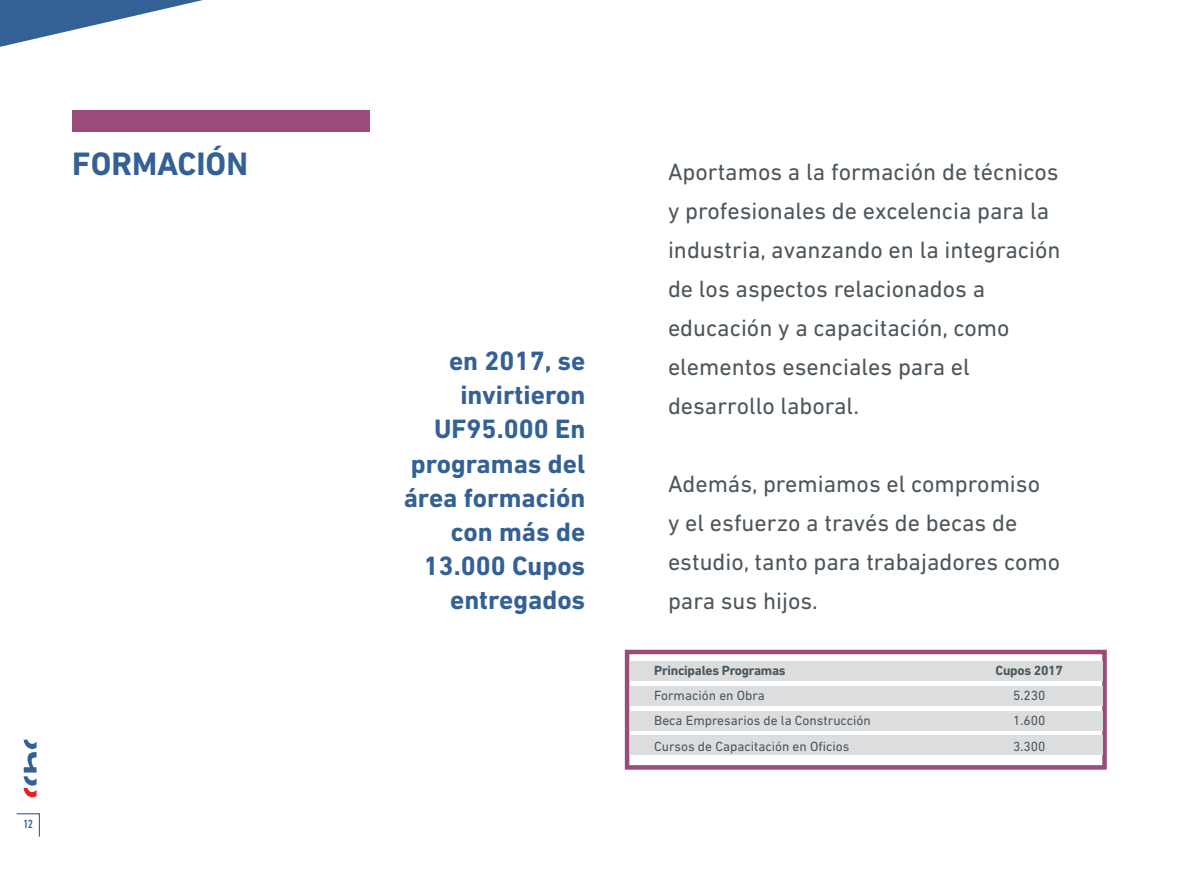
<style>
.page{position:relative;width:1191px;height:893px;background:#fff}
.page>*{position:absolute;margin:0;border:0;box-sizing:border-box;transform-origin:0 0}
.t1{font:700 33px "DIN Next LT Pro";color:#346195}
.t2{font:700 27px/34.2px "DIN Next LT Pro";color:#346195;text-align:right}
.t3{font:24px/39px "DIN Next LT Pro";color:#4c565c}
.t4{font:13.5px "DIN Next LT Pro";color:#4c565c}
.t5{font:700 13.5px "DIN Next LT Pro";letter-spacing:-.02em;color:#4c565c}
.t6{font:500 condensed 12px "DIN Next LT Pro";color:#346195}
</style>
<div class="page">
<svg style="left:24px;top:740px;width:13px;height:57px"></svg>
<svg style="left:16px;top:813px;width:24px;height:24px"></svg>
<svg style="left:0;top:0;width:203px;height:47px"></svg>
<div style="left:72px;top:110px;width:297px;height:22px;background:#9b4b7b"></div>
<div style="left:625px;top:650px;width:481px;height:120px;border:4px solid #9b4b7b"></div>
<div style="left:630px;top:661px;width:472px;height:20px;background:#dbddde"></div>
<div style="left:630px;top:686px;width:472px;height:20px;background:#dbddde"></div>
<div style="left:630px;top:711px;width:472px;height:19px;background:#dbddde"></div>
<div style="left:630px;top:735px;width:472px;height:20px;background:#dbddde"></div>
<h1 class="t1" style="left:72px;top:144px;width:177px">FORMACIÓN</h1>
<p class="t6" style="left:23px;top:817px;width:11px">12</p>
<p class="t2" style="left:404px;top:344px;width:183px">en 2017, se invirtieron<br>UF95.000 En programas del área formación con más de<br>13.000 Cupos entregados</p>
<p class="t3" style="left:668px;top:152px;width:394px">Aportamos a la formación de técnicos y profesionales de excelencia para la industria, avanzando en la integración de los aspectos relacionados a educación y a capacitación, como elementos esenciales para el desarrollo laboral.</p>
<p class="t3" style="left:668px;top:464px;width:393px">Además, premiamos el compromiso<br>y el esfuerzo a través de becas de estudio, tanto para trabajadores como para sus hijos.</p>
<p class="t5" style="left:654px;top:663px;width:133px">Principales Programas</p>
<p class="t5" style="left:995px;top:663px;width:69px">Cupos 2017</p>
<p class="t4" style="left:654px;top:688px;width:112px">Formación en Obra</p>
<p class="t4" style="left:1013px;top:688px;width:34px">5.230</p>
<p class="t4" style="left:654px;top:713px;width:218px">Beca Empresarios de la Construcción</p>
<p class="t4" style="left:1013px;top:713px;width:34px">1.600</p>
<p class="t4" style="left:654px;top:738px;width:197px">Cursos de Capacitación en Oficios</p>
<p class="t4" style="left:1013px;top:738px;width:34px">3.300</p>
</div>
